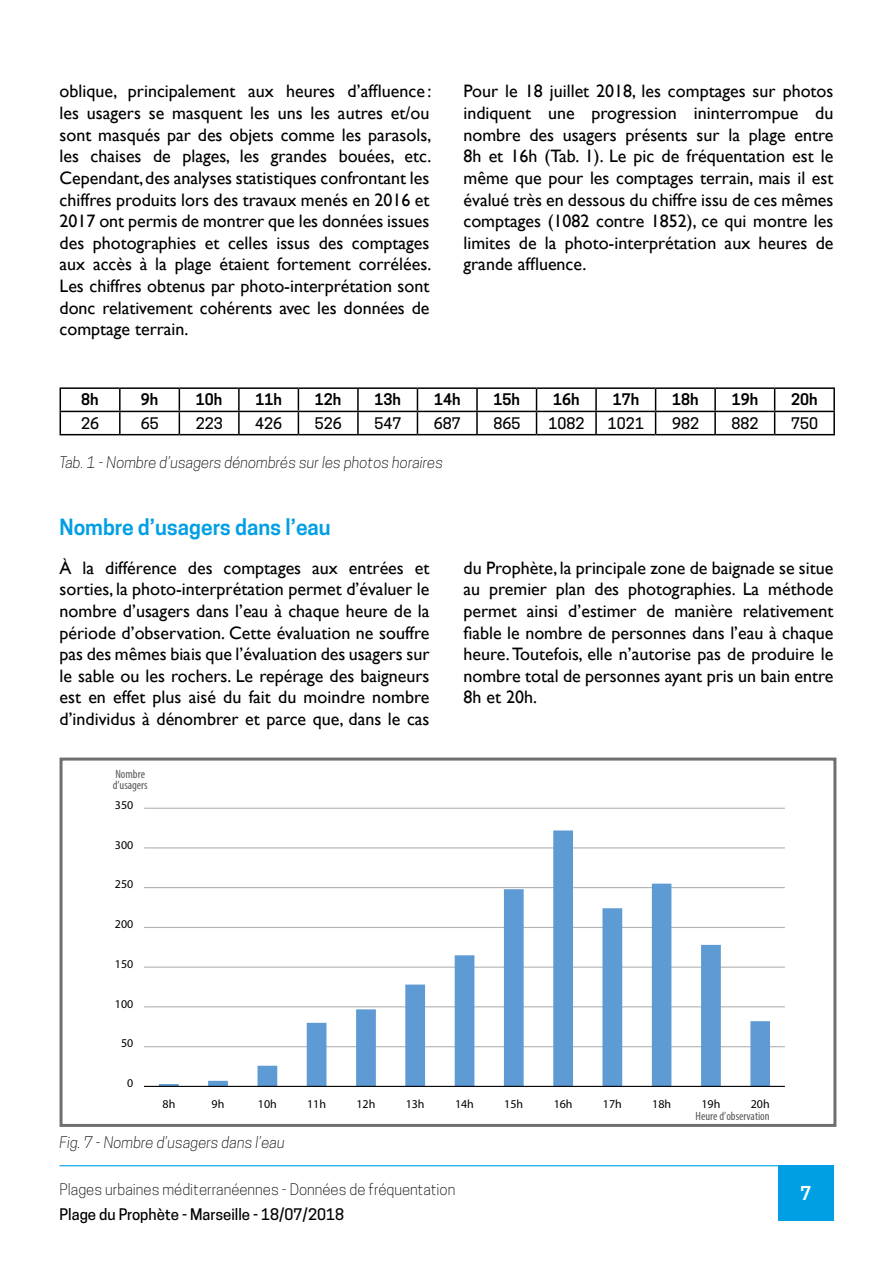
<style>
.page{position:relative;width:893px;height:1263px;background:#fff}
.page>*{position:absolute;margin:0;border:0;box-sizing:border-box;transform-origin:0 0}
.t1{font:600 21px "Cooper Hewitt";color:#009fe3}
.t2{font:18px/21.6px "Gill Sans";color:#000;text-align:justify}
.t3{font:600 18px "Cooper Hewitt";color:#fff}
.t4{font:italic 300 15px "Cooper Hewitt";color:#000}
.t5{font:500 15px "Cooper Hewitt";color:#000}
.t6{font:300 15px "Cooper Hewitt";color:#000}
.t7{font:600 15px "Cooper Hewitt";color:#000}
.t8{font:12px "Myriad Pro";color:#000}
.t9{font:condensed 12px/11.2px "Myriad Pro";color:#575756}
</style>
<div class="page">
<div style="left:778px;top:1165px;width:55px;height:55px;background:#009fe3"></div>
<hr style="left:60px;top:1165px;width:754px;height:1px;background:#009fe3">
<hr style="left:144px;top:808px;width:641px;height:1px;background:#b3b2b2">
<hr style="left:144px;top:847px;width:641px;height:1px;background:#b3b2b2">
<hr style="left:144px;top:887px;width:641px;height:1px;background:#b3b2b2">
<hr style="left:144px;top:927px;width:641px;height:1px;background:#b3b2b2">
<hr style="left:144px;top:966px;width:641px;height:2px;background:#b3b2b2">
<hr style="left:144px;top:1006px;width:641px;height:1px;background:#b3b2b2">
<hr style="left:144px;top:1046px;width:641px;height:1px;background:#b3b2b2">
<svg style="left:159px;top:830px;width:611px;height:256px"></svg>
<hr style="left:144px;top:1086px;width:641px;height:1px;background:#000">
<div style="left:60px;top:757px;width:776px;height:370px;border:3px solid #706f6f"></div>
<hr style="left:60px;top:387px;width:60px;height:2px;background:#000">
<hr style="left:120px;top:387px;width:59px;height:2px;background:#000">
<hr style="left:119px;top:389px;width:2px;height:22px;background:#000">
<hr style="left:179px;top:387px;width:60px;height:2px;background:#000">
<hr style="left:239px;top:387px;width:59px;height:2px;background:#000">
<hr style="left:238px;top:389px;width:2px;height:22px;background:#000">
<hr style="left:298px;top:387px;width:60px;height:2px;background:#000">
<hr style="left:358px;top:387px;width:59px;height:2px;background:#000">
<hr style="left:357px;top:389px;width:2px;height:22px;background:#000">
<hr style="left:417px;top:387px;width:60px;height:2px;background:#000">
<hr style="left:477px;top:387px;width:59px;height:2px;background:#000">
<hr style="left:476px;top:389px;width:2px;height:22px;background:#000">
<hr style="left:536px;top:387px;width:60px;height:2px;background:#000">
<hr style="left:596px;top:387px;width:60px;height:2px;background:#000">
<hr style="left:595px;top:389px;width:2px;height:22px;background:#000">
<hr style="left:656px;top:387px;width:59px;height:2px;background:#000">
<hr style="left:715px;top:387px;width:60px;height:2px;background:#000">
<hr style="left:714px;top:389px;width:2px;height:22px;background:#000">
<hr style="left:775px;top:387px;width:60px;height:2px;background:#000">
<hr style="left:833px;top:389px;width:2px;height:22px;background:#000">
<hr style="left:60px;top:411px;width:60px;height:1px;background:#000">
<svg style="left:60px;top:389px;width:1px;height:45px"></svg>
<hr style="left:120px;top:411px;width:59px;height:1px;background:#000">
<hr style="left:119px;top:412px;width:2px;height:22px;background:#000">
<hr style="left:179px;top:411px;width:60px;height:1px;background:#000">
<svg style="left:179px;top:389px;width:1px;height:45px"></svg>
<hr style="left:239px;top:411px;width:59px;height:1px;background:#000">
<hr style="left:238px;top:412px;width:2px;height:22px;background:#000">
<hr style="left:298px;top:411px;width:60px;height:1px;background:#000">
<svg style="left:298px;top:389px;width:1px;height:45px"></svg>
<hr style="left:358px;top:411px;width:59px;height:1px;background:#000">
<hr style="left:357px;top:412px;width:2px;height:22px;background:#000">
<hr style="left:417px;top:411px;width:60px;height:1px;background:#000">
<svg style="left:417px;top:389px;width:1px;height:45px"></svg>
<hr style="left:477px;top:411px;width:59px;height:1px;background:#000">
<hr style="left:476px;top:412px;width:2px;height:22px;background:#000">
<hr style="left:536px;top:411px;width:60px;height:1px;background:#000">
<svg style="left:536px;top:389px;width:1px;height:45px"></svg>
<hr style="left:596px;top:411px;width:60px;height:1px;background:#000">
<hr style="left:595px;top:412px;width:2px;height:22px;background:#000">
<hr style="left:656px;top:411px;width:59px;height:1px;background:#000">
<svg style="left:655px;top:389px;width:1px;height:45px"></svg>
<hr style="left:715px;top:411px;width:60px;height:1px;background:#000">
<hr style="left:714px;top:412px;width:2px;height:22px;background:#000">
<hr style="left:775px;top:411px;width:60px;height:1px;background:#000">
<svg style="left:774px;top:389px;width:1px;height:45px"></svg>
<hr style="left:833px;top:412px;width:2px;height:22px;background:#000">
<hr style="left:60px;top:434px;width:60px;height:1px;background:#000">
<hr style="left:120px;top:434px;width:59px;height:1px;background:#000">
<hr style="left:179px;top:434px;width:60px;height:1px;background:#000">
<hr style="left:239px;top:434px;width:59px;height:1px;background:#000">
<hr style="left:298px;top:434px;width:60px;height:1px;background:#000">
<hr style="left:358px;top:434px;width:59px;height:1px;background:#000">
<hr style="left:417px;top:434px;width:60px;height:1px;background:#000">
<hr style="left:477px;top:434px;width:59px;height:1px;background:#000">
<hr style="left:536px;top:434px;width:60px;height:1px;background:#000">
<hr style="left:596px;top:434px;width:60px;height:1px;background:#000">
<hr style="left:656px;top:434px;width:59px;height:1px;background:#000">
<hr style="left:715px;top:434px;width:60px;height:1px;background:#000">
<hr style="left:775px;top:434px;width:60px;height:1px;background:#000">
<p class="t2" style="left:60px;top:81px;width:373px">oblique, principalement aux heures d’affluence : les usagers se masquent les uns les autres et/ou sont masqués par des objets comme les parasols, les chaises de plages, les grandes bouées, etc.<br>Cependant, des analyses statistiques confrontant les chiffres produits lors des travaux menés en 2016 et 2017 ont permis de montrer que les données issues des photographies et celles issus des comptages aux accès à la plage étaient fortement corrélées.<br>Les chiffres obtenus par photo-interprétation sont donc relativement cohérents avec les données de comptage terrain.</p>
<p class="t2" style="left:463px;top:81px;width:371px">Pour le 18 juillet 2018, les comptages sur photos indiquent une progression ininterrompue du nombre des usagers présents sur la plage entre 8h et 16h (Tab. 1). Le pic de fréquentation est le même que pour les comptages terrain, mais il est évalué très en dessous du chiffre issu de ces mêmes comptages (1082 contre 1852), ce qui montre les limites de la photo-interprétation aux heures de grande affluence.</p>
<p class="t7" style="left:81px;top:391px;width:19px">8h</p>
<p class="t7" style="left:141px;top:391px;width:19px">9h</p>
<p class="t7" style="left:196px;top:391px;width:28px">10h</p>
<p class="t7" style="left:255px;top:391px;width:28px">11h</p>
<p class="t7" style="left:315px;top:391px;width:28px">12h</p>
<p class="t7" style="left:374px;top:391px;width:28px">13h</p>
<p class="t7" style="left:434px;top:391px;width:28px">14h</p>
<p class="t7" style="left:494px;top:391px;width:28px">15h</p>
<p class="t7" style="left:553px;top:391px;width:28px">16h</p>
<p class="t7" style="left:613px;top:391px;width:28px">17h</p>
<p class="t7" style="left:672px;top:391px;width:28px">18h</p>
<p class="t7" style="left:732px;top:391px;width:28px">19h</p>
<p class="t7" style="left:791px;top:391px;width:28px">20h</p>
<p class="t5" style="left:81px;top:414px;width:20px">26</p>
<p class="t5" style="left:141px;top:414px;width:19px">65</p>
<p class="t5" style="left:196px;top:414px;width:28px">223</p>
<p class="t5" style="left:255px;top:414px;width:28px">426</p>
<p class="t5" style="left:315px;top:414px;width:28px">526</p>
<p class="t5" style="left:374px;top:414px;width:28px">547</p>
<p class="t5" style="left:434px;top:414px;width:28px">687</p>
<p class="t5" style="left:493px;top:414px;width:28px">865</p>
<p class="t5" style="left:548px;top:414px;width:37px">1082</p>
<p class="t5" style="left:608px;top:414px;width:37px">1021</p>
<p class="t5" style="left:672px;top:414px;width:28px">982</p>
<p class="t5" style="left:732px;top:414px;width:28px">882</p>
<p class="t5" style="left:791px;top:414px;width:28px">750</p>
<p class="t4" style="left:60px;top:454px;width:385px">Tab. 1 - Nombre d’usagers dénombrés sur les photos horaires</p>
<p class="t1" style="left:60px;top:515px;width:273px">Nombre d’usagers dans l’eau</p>
<p class="t2" style="left:60px;top:557px;width:371px">À la différence des comptages aux entrées et sorties, la photo-interprétation permet d’évaluer le nombre d’usagers dans l’eau à chaque heure de la période d’observation. Cette évaluation ne souffre pas des mêmes biais que l’évaluation des usagers sur le sable ou les rochers. Le repérage des baigneurs est en effet plus aisé du fait du moindre nombre d’individus à dénombrer et parce que, dans le cas</p>
<p class="t2" style="left:463px;top:557px;width:371px">du Prophète, la principale zone de baignade se situe au premier plan des photographies. La méthode permet ainsi d’estimer de manière relativement fiable le nombre de personnes dans l’eau à chaque heure. Toutefois, elle n’autorise pas de produire le nombre total de personnes ayant pris un bain entre 8h et 20h.</p>
<p class="t9" style="left:113px;top:768px;width:37px">Nombre d’usagers</p>
<p class="t8" style="left:115px;top:797px;width:20px">350</p>
<p class="t8" style="left:115px;top:837px;width:20px">300</p>
<p class="t8" style="left:115px;top:877px;width:20px">250</p>
<p class="t8" style="left:115px;top:916px;width:20px">200</p>
<p class="t8" style="left:115px;top:956px;width:20px">150</p>
<p class="t8" style="left:115px;top:996px;width:20px">100</p>
<p class="t8" style="left:121px;top:1036px;width:14px">50</p>
<p class="t8" style="left:127px;top:1075px;width:8px">0</p>
<p class="t8" style="left:163px;top:1096px;width:14px">8h</p>
<p class="t8" style="left:212px;top:1096px;width:14px">9h</p>
<p class="t8" style="left:258px;top:1096px;width:20px">10h</p>
<p class="t8" style="left:307px;top:1096px;width:20px">11h</p>
<p class="t8" style="left:356px;top:1096px;width:20px">12h</p>
<p class="t8" style="left:406px;top:1096px;width:20px">13h</p>
<p class="t8" style="left:455px;top:1096px;width:20px">14h</p>
<p class="t8" style="left:504px;top:1096px;width:20px">15h</p>
<p class="t8" style="left:554px;top:1096px;width:20px">16h</p>
<p class="t8" style="left:603px;top:1096px;width:20px">17h</p>
<p class="t8" style="left:652px;top:1096px;width:20px">18h</p>
<p class="t8" style="left:701px;top:1096px;width:20px">19h</p>
<p class="t8" style="left:751px;top:1096px;width:20px">20h</p>
<p class="t9" style="left:696px;top:1110px;width:76px">Heure d’observation</p>
<p class="t4" style="left:60px;top:1134px;width:227px">Fig. 7 - Nombre d’usagers dans l’eau</p>
<p class="t6" style="left:60px;top:1180px;width:397px">Plages urbaines méditerranéennes - Données de fréquentation</p>
<p class="t5" style="left:60px;top:1206px;width:286px">Plage du Prophète - Marseille - 18/07/2018</p>
<p class="t3" style="left:800px;top:1182px;width:12px">7</p>
</div>
